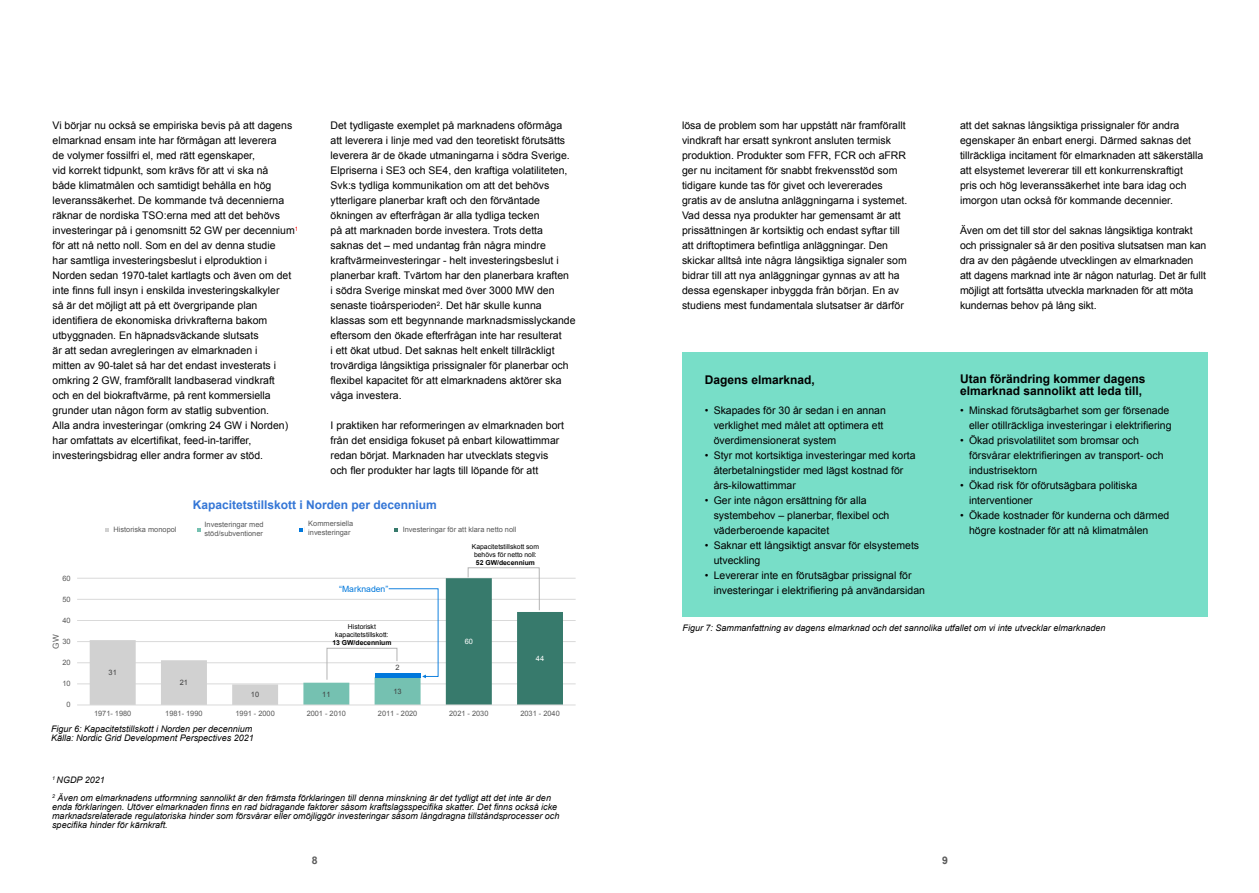
<style>
.page{position:relative;width:1259px;height:893px;background:#fff}
.page>*{position:absolute;margin:0;border:0;box-sizing:border-box;transform-origin:0 0}
.t1{font:700 12px/12px "Arial";color:#000}
.t2{font:700 12px "Arial";color:#3476d6}
.t3{font:10.5px/15px "Arial";color:#000}
.t4{font:700 10.5px "Arial";color:#5b5b5b}
.t5{font:italic 9px/9px "Arial";color:#000}
.t6{font:700 8.7px "Arial";color:#0078dc}
.t7{font:8.7px "Arial";color:#0078dc}
.t8{font:8.25px "Arial";color:#595959}
.t9{font:7.35px "Arial";color:#595959}
.t10{font:7.35px/8.9px "Arial";color:#5a5a5a}
.t11{font:7.35px "Arial";letter-spacing:.005em;color:#404040}
.t12{font:7.35px "Arial";color:#fff}
.t13{font:6.9px "Arial";color:#000}
.t14{font:700 6.9px "Arial";color:#000}
.t15{font:6.75px/8.1px "Arial";color:#000;text-align:center}
.t16{font:700 6.75px "Arial";color:#000}
.t17{font:6.45px "Arial";color:#000}
</style>
<div class="page">
<hr style="left:77px;top:684px;width:498px;height:1px;background:#d9d9d9">
<hr style="left:77px;top:662px;width:498px;height:1px;background:#d9d9d9">
<hr style="left:77px;top:641px;width:498px;height:1px;background:#d9d9d9">
<hr style="left:77px;top:620px;width:498px;height:1px;background:#d9d9d9">
<hr style="left:77px;top:599px;width:498px;height:1px;background:#d9d9d9">
<hr style="left:77px;top:578px;width:498px;height:1px;background:#d9d9d9">
<svg style="left:90px;top:640px;width:188px;height:65px"></svg>
<hr style="left:77px;top:705px;width:498px;height:1px;background:#d9d9d9">
<svg style="left:105px;top:528px;width:3px;height:4px"></svg>
<svg style="left:197px;top:528px;width:4px;height:4px"></svg>
<svg style="left:299px;top:528px;width:4px;height:4px"></svg>
<svg style="left:394px;top:528px;width:4px;height:4px"></svg>
<svg style="left:446px;top:567px;width:117px;height:138px"></svg>
<svg style="left:303px;top:588px;width:135px;height:117px"></svg>
<div style="left:682px;top:352px;width:526px;height:265px;background:#78dec8"></div>
<p class="t3" style="left:52px;top:118px;width:247px">Vi börjar nu också se empiriska bevis på att dagens elmarknad ensam inte har förmågan att leverera<br>de volymer fossilfri el, med rätt egenskaper,<br>vid korrekt tidpunkt, som krävs för att vi ska nå<br>både klimatmålen och samtidigt behålla en hög leveranssäkerhet. De kommande två decennierna räknar de nordiska TSO:erna med att det behövs investeringar på i genomsnitt 52 GW per decennium<sup>1 </sup>för att nå netto noll. Som en del av denna studie<br>har samtliga investeringsbeslut i elproduktion i Norden sedan 1970-talet kartlagts och även om det inte finns full insyn i enskilda investeringskalkyler<br>så är det möjligt att på ett övergripande plan identifiera de ekonomiska drivkrafterna bakom utbyggnaden. En häpnadsväckande slutsats<br>är att sedan avregleringen av elmarknaden i<br>mitten av 90-talet så har det endast investerats i omkring 2 GW, framförallt landbaserad vindkraft<br>och en del biokraftvärme, på rent kommersiella grunder utan någon form av statlig subvention.<br>Alla andra investeringar (omkring 24 GW i Norden) har omfattats av elcertifikat, feed-in-tariffer, investeringsbidrag eller andra former av stöd.</p>
<p class="t3" style="left:330px;top:118px;width:247px">Det tydligaste exemplet på marknadens oförmåga att leverera i linje med vad den teoretiskt förutsätts leverera är de ökade utmaningarna i södra Sverige.<br>Elpriserna i SE3 och SE4, den kraftiga volatiliteten, Svk:s tydliga kommunikation om att det behövs ytterligare planerbar kraft och den förväntade ökningen av efterfrågan är alla tydliga tecken<br>på att marknaden borde investera. Trots detta saknas det – med undantag från några mindre kraftvärmeinvesteringar - helt investeringsbeslut i planerbar kraft. Tvärtom har den planerbara kraften<br>i södra Sverige minskat med över 3000 MW den senaste tioårsperioden<sup>2</sup>. Det här skulle kunna klassas som ett begynnande marknadsmisslyckande eftersom den ökade efterfrågan inte har resulterat<br>i ett ökat utbud. Det saknas helt enkelt tillräckligt trovärdiga långsiktiga prissignaler för planerbar och flexibel kapacitet för att elmarknadens aktörer ska våga investera.</p>
<p class="t3" style="left:330px;top:418px;width:235px">I praktiken har reformeringen av elmarknaden bort från det ensidiga fokuset på enbart kilowattimmar redan börjat. Marknaden har utvecklats stegvis och fler produkter har lagts till löpande för att</p>
<p class="t2" style="left:193px;top:497px;width:246px">Kapacitetstillskott i Norden per decennium</p>
<p class="t6" style="left:225px;top:505px;width:177px">Kapacitetstillskott i Norden per decennium</p>
<p class="t10" style="left:308px;top:520px;width:46px">Kommersiella investeringar</p>
<p class="t10" style="left:114px;top:525px;width:64px">Historiska monopol</p>
<p class="t10" style="left:204px;top:520px;width:61px">Investeringar med stöd/subventioner</p>
<p class="t10" style="left:403px;top:525px;width:115px">Investeringar för att klara netto noll</p>
<p class="t9" style="left:110px;top:525px;width:72px">Historical monopolies</p>
<p class="t9" style="left:203px;top:525px;width:81px">Supported investements</p>
<p class="t9" style="left:305px;top:525px;width:74px">Merchant investments</p>
<p class="t9" style="left:399px;top:525px;width:126px">Investments required to meet net zero</p>
<p class="t9" style="left:63px;top:573px;width:10px">60</p>
<p class="t9" style="left:63px;top:594px;width:10px">50</p>
<p class="t9" style="left:63px;top:615px;width:10px">40</p>
<p class="t8" style="left:51px;top:649px;width:16px;rotate:-90deg">GW</p>
<p class="t9" style="left:63px;top:637px;width:10px">30</p>
<p class="t9" style="left:63px;top:658px;width:10px">20</p>
<p class="t9" style="left:63px;top:679px;width:10px">10</p>
<p class="t9" style="left:67px;top:700px;width:6px">0</p>
<p class="t11" style="left:108px;top:668px;width:10px">31</p>
<p class="t11" style="left:180px;top:678px;width:10px">21</p>
<p class="t7" style="left:339px;top:583px;width:50px">“Marknaden”</p>
<p class="t15" style="left:335px;top:623px;width:55px">Historiskt kapacitetstillskott:</p>
<p class="t14" style="left:332px;top:638px;width:60px">13 GW/decennium</p>
<p class="t11" style="left:395px;top:662px;width:6px">2</p>
<p class="t11" style="left:251px;top:690px;width:10px">10</p>
<p class="t11" style="left:322px;top:689px;width:10px">11</p>
<p class="t11" style="left:393px;top:686px;width:10px">13</p>
<p class="t15" style="left:472px;top:542px;width:69px">Kapacitetstillskott som</p>
<p class="t13" style="left:474px;top:550px;width:64px">behövs för netto noll:</p>
<p class="t16" style="left:476px;top:558px;width:60px">52 GW/decennium</p>
<p class="t12" style="left:465px;top:637px;width:10px">60</p>
<p class="t12" style="left:536px;top:654px;width:10px">44</p>
<p class="t9" style="left:94px;top:709px;width:39px">1971- 1980</p>
<p class="t9" style="left:165px;top:709px;width:39px">1981- 1990</p>
<p class="t9" style="left:235px;top:709px;width:41px">1991 - 2000</p>
<p class="t9" style="left:307px;top:709px;width:41px">2001 - 2010</p>
<p class="t9" style="left:378px;top:709px;width:41px">2011 - 2020</p>
<p class="t9" style="left:449px;top:709px;width:41px">2021 - 2030</p>
<p class="t9" style="left:520px;top:709px;width:41px">2031 - 2040</p>
<p class="t5" style="left:51px;top:724px;width:203px">Figur 6: Kapacitetstillskott i Norden per decennium</p>
<p class="t17" style="left:91px;top:724px;width:88px">Källa: Svk, Compass Lexecon</p>
<p class="t5" style="left:51px;top:733px;width:204px">Källa: Nordic Grid Development Perspectives 2021</p>
<p class="t5" style="left:52px;top:771px;width:500px;line-height:18px"><sup>1</sup> NGDP 2021<br><sup>2</sup> Även om elmarknadens utformning sannolikt är den främsta förklaringen till denna minskning är det tydligt att det inte är den</p>
<p class="t5" style="left:52px;top:803px;width:509px">enda förklaringen. Utöver elmarknaden finns en rad bidragande faktorer såsom kraftslagsspecifika skatter. Det finns också icke marknadsrelaterade regulatoriska hinder som försvårar eller omöjliggör investeringar såsom långdragna tillståndsprocesser och specifika hinder för kärnkraft.</p>
<p class="t3" style="left:682px;top:118px;width:227px">lösa de problem som har uppstått när framförallt vindkraft har ersatt synkront ansluten termisk produktion. Produkter som FFR, FCR och aFRR ger nu incitament för snabbt frekvensstöd som tidigare kunde tas för givet och levererades gratis av de anslutna anläggningarna i systemet.<br>Vad dessa nya produkter har gemensamt är att prissättningen är kortsiktig och endast syftar till att driftoptimera befintliga anläggningar. Den skickar alltså inte några långsiktiga signaler som bidrar till att nya anläggningar gynnas av att ha dessa egenskaper inbyggda från början. En av studiens mest fundamentala slutsatser är därför</p>
<p class="t3" style="left:960px;top:118px;width:245px">att det saknas långsiktiga prissignaler för andra egenskaper än enbart energi. Därmed saknas det tillräckliga incitament för elmarknaden att säkerställa att elsystemet levererar till ett konkurrenskraftigt<br>pris och hög leveranssäkerhet inte bara idag och imorgon utan också för kommande decennier.</p>
<p class="t3" style="left:960px;top:223px;width:248px">Även om det till stor del saknas långsiktiga kontrakt och prissignaler så är den positiva slutsatsen man kan dra av den pågående utvecklingen av elmarknaden att dagens marknad inte är någon naturlag. Det är fullt möjligt att fortsätta utveckla marknaden för att möta kundernas behov på lång sikt.</p>
<p class="t1" style="left:704px;top:374px;width:112px">Dagens elmarknad,</p>
<p class="t3" style="left:713px;top:403px;width:174px;text-indent:-9px">• Skapades för 30 år sedan i en annan verklighet med målet att optimera ett överdimensionerat system</p>
<p class="t3" style="left:713px;top:448px;width:203px;text-indent:-9px">• Styr mot kortsiktiga investeringar med korta återbetalningstider med lägst kostnad för års‑kilowattimmar</p>
<p class="t3" style="left:713px;top:493px;width:177px;text-indent:-9px">• Ger inte någon ersättning för alla systembehov – planerbar, flexibel och väderberoende kapacitet</p>
<p class="t3" style="left:713px;top:538px;width:207px;text-indent:-9px">• Saknar ett långsiktigt ansvar för elsystemets utveckling</p>
<p class="t3" style="left:713px;top:568px;width:213px;text-indent:-9px">• Levererar inte en förutsägbar prissignal för investeringar i elektrifiering på användarsidan</p>
<p class="t1" style="left:960px;top:374px;width:187px">Utan förändring kommer dagens elmarknad sannolikt att leda till,</p>
<p class="t3" style="left:960px;top:403px;width:213px;text-align:right">• Minskad förutsägbarhet som ger försenade eller otillräckliga investeringar i elektrifiering</p>
<p class="t3" style="left:969px;top:433px;width:196px;text-indent:-9px">• Ökad prisvolatilitet som bromsar och försvårar elektrifieringen av transport- och industrisektorn</p>
<p class="t3" style="left:969px;top:478px;width:170px;text-indent:-9px">• Ökad risk för oförutsägbara politiska interventioner</p>
<p class="t3" style="left:969px;top:508px;width:202px;text-indent:-9px">• Ökade kostnader för kunderna och därmed högre kostnader för att nå klimatmålen</p>
<p class="t5" style="left:682px;top:624px;width:424px">Figur 7: Sammanfattning av dagens elmarknad och det sannolika utfallet om vi inte utvecklar elmarknaden</p>
<p class="t4" style="left:312px;top:853px;width:7px">8</p>
<p class="t4" style="left:942px;top:853px;width:7px">9</p>
</div>
